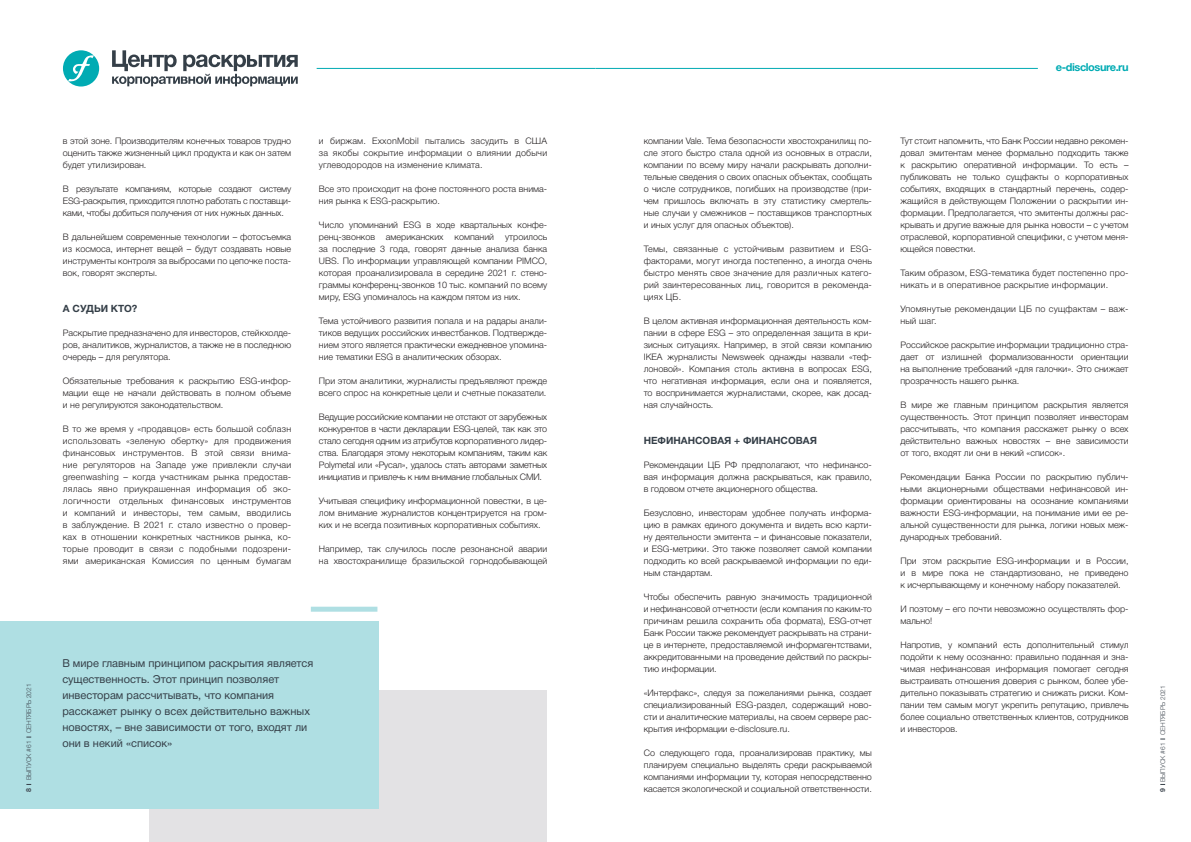
<style>
.page{position:relative;width:1191px;height:842px;background:#fff}
.page>*{position:absolute;margin:0;border:0;box-sizing:border-box;transform-origin:0 0}
.t1{font:11px/16px "Helvetica Neue Cyr";color:#353f48}
.t2{font:700 11px "Helvetica Neue Cyr";letter-spacing:-.04em;color:#00abb3}
.t3{font:700 10px "Helvetica Neue Cyr";color:#353f48}
.t4{font:300 9px/12px "Helvetica Neue Cyr";color:#231f20;text-align:justify}
.t5{font:300 9px/12px "Helvetica Neue Cyr";letter-spacing:.02em;color:#231f20}
.t6{font:300 6.5px "Helvetica Neue Cyr";color:#414952}
.s1{font-weight:700;font-size:7px}
.s2{color:#353f48}
</style>
<div class="page">
<div style="left:63px;top:50px;width:36px;height:37px;background:#00abb3;border-radius:50%"></div>
<svg style="left:112px;top:50px;width:186px;height:36px"></svg>
<svg style="left:68px;top:55px;width:26px;height:27px"></svg>
<hr style="left:317px;top:68px;width:278px;height:1px;background:#00abb3">
<hr style="left:595px;top:68px;width:442px;height:1px;background:#00abb3">
<div style="left:149px;top:690px;width:398px;height:152px;background:#e3e2e4"></div>
<div style="left:0;top:621px;width:378px;height:188px;background:#afdfe3"></div>
<div style="left:311px;top:607px;width:66px;height:5px;background:#afdfe3"></div>
<p class="t4" style="left:63px;top:135px;width:230px">в этой зоне. Производителям конечных товаров трудно оценить также жизненный цикл продукта и как он затем будет утилизирован.</p>
<p class="t4" style="left:63px;top:183px;width:230px">В результате компаниям, которые создают систему ESG-раскрытия, приходится плотно работать с поставщи&shy;ками, чтобы добиться получения от них нужных данных.</p>
<p class="t4" style="left:63px;top:231px;width:230px">В дальнейшем современные технологии – фотосъемка из космоса, интернет вещей – будут создавать новые инструменты контроля за выбросами по цепочке поста&shy;вок, говорят эксперты.</p>
<p class="t3" style="left:63px;top:303px;width:76px">А СУДЬИ КТО?</p>
<p class="t4" style="left:63px;top:327px;width:230px">Раскрытие предназначено для инвесторов, стейкхолде&shy;ров, аналитиков, журналистов, а также не в последнюю очередь – для регулятора.</p>
<p class="t4" style="left:63px;top:375px;width:230px">Обязательные требования к раскрытию ESG-инфор&shy;мации еще не начали действовать в полном объеме и не регулируются законодательством.</p>
<p class="t4" style="left:63px;top:423px;width:230px">В то же время у «продавцов» есть большой соблазн использовать «зеленую обертку» для продвижения финансовых инструментов. В этой связи внима&shy;ние регуляторов на Западе уже привлекли случаи greenwashing – когда участникам рынка предостав&shy;лялась явно приукрашенная информация об эко&shy;логичности отдельных финансовых инструментов и компаний и инвесторы, тем самым, вводились в заблуждение. В 2021 г. стало известно о провер&shy;ках в отношении конкретных частников рынка, ко&shy;торые проводит в связи с подобными подозрени&shy;ями американская Комиссия по ценным бумагам</p>
<p class="t4" style="left:319px;top:135px;width:230px">и биржам. ExxonMobil пытались засудить в США за якобы сокрытие информации о влиянии добычи углеводородов на изменение климата.</p>
<p class="t4" style="left:319px;top:183px;width:230px">Все это происходит на фоне постоянного роста внима&shy;ния рынка к ESG-раскрытию.</p>
<p class="t4" style="left:319px;top:219px;width:230px">Число упоминаний ESG в ходе квартальных конфе&shy;ренц-звонков американских компаний утроилось за последние 3 года, говорят данные анализа банка UBS. По информации управляющей компании PIMCO, которая проанализировала в середине 2021 г. стено&shy;граммы конференц-звонков 10 тыс. компаний по всему миру, ESG упоминалось на каждом пятом из них.</p>
<p class="t4" style="left:319px;top:315px;width:230px">Тема устойчивого развития попала и на радары анали&shy;тиков ведущих российских инвестбанков. Подтвержде&shy;нием этого является практически ежедневное упомина&shy;ние тематики ESG в аналитических обзорах.</p>
<p class="t4" style="left:319px;top:375px;width:230px">При этом аналитики, журналисты предъявляют прежде всего спрос на конкретные цели и счетные показатели.</p>
<p class="t4" style="left:319px;top:411px;width:230px">Ведущие российские компании не отстают от зарубежных конкурентов в части декларации ESG-целей, так как это стало сегодня одним из атрибутов корпоративного лидер&shy;ства. Благодаря этому некоторым компаниям, таким как Polymetal или «Русал», удалось стать авторами заметных инициатив и привлечь к ним внимание глобальных СМИ.</p>
<p class="t4" style="left:319px;top:495px;width:230px">Учитывая специфику информационной повестки, в це&shy;лом внимание журналистов концентрируется на гром&shy;ких и не всегда позитивных корпоративных событиях.</p>
<p class="t4" style="left:319px;top:543px;width:230px">Например, так случилось после резонансной аварии на хвостохранилище бразильской горнодобывающей</p>
<p class="t6" style="left:25px;top:792px;width:110px;rotate:-90deg"><span class="s1">8</span> ВЫПУСК #61 СЕНТЯБР<span class="s2">Ь</span> 2021</p>
<p class="t1" style="left:62px;top:655px;width:252px">В мире главным принципом раскрытия является существенность. Этот принцип позволяет инвесторам рассчитывать, что компания расскажет рынку о всех действительно важных новостях, – вне зависимости от того, входят ли они в некий «список»</p>
<p class="t4" style="left:643px;top:135px;width:230px">компании Vale. Тема безопасности хвостохранилищ по&shy;сле этого быстро стала одной из основных в отрасли, компании по всему миру начали раскрывать дополни&shy;тельные сведения о своих опасных объектах, сообщать о числе сотрудников, погибших на производстве (при&shy;чем пришлось включать в эту статистику смертель&shy;ные случаи у смежников – поставщиков транспортных и иных услуг для опасных объектов).</p>
<p class="t4" style="left:643px;top:243px;width:230px">Темы, связанные с устойчивым развитием и ESG&shy;факторами, могут иногда постепенно, а иногда очень быстро менять свое значение для различных катего&shy;рий заинтересованных лиц, говорится в рекоменда&shy;циях ЦБ.</p>
<p class="t4" style="left:643px;top:315px;width:230px">В целом активная информационная деятельность ком&shy;пании в сфере ESG – это определенная защита в кри&shy;зисных ситуациях. Например, в этой связи компанию IKEA журналисты Newsweek однажды назвали «теф&shy;лоновой». Компания столь активна в вопросах ESG, что негативная информация, если она и появляется, то воспринимается журналистами, скорее, как досад&shy;ная случайность.</p>
<p class="t3" style="left:643px;top:435px;width:175px">НЕФИНАНСОВАЯ + ФИНАНСОВАЯ</p>
<p class="t4" style="left:643px;top:459px;width:230px">Рекомендации ЦБ РФ предполагают, что нефинансо&shy;вая информация должна раскрываться, как правило, в годовом отчете акционерного общества.</p>
<p class="t4" style="left:643px;top:507px;width:230px">Безусловно, инвесторам удобнее получать информа&shy;цию в рамках единого документа и видеть всю карти&shy;ну деятельности эмитента – и финансовые показатели, и ESG-метрики. Это также позволяет самой компании подходить ко всей раскрываемой информации по еди&shy;ным стандартам.</p>
<p class="t4" style="left:643px;top:591px;width:230px">Чтобы обеспечить равную значимость традиционной и нефинансовой отчетности (если компания по каким-то причинам решила сохранить оба формата), ESG-отчет Банк России также рекомендует раскрывать на страни&shy;це в интернете, предоставляемой информагентствами, аккредитованными на проведение действий по раскры&shy;тию информации.</p>
<p class="t4" style="left:643px;top:687px;width:230px">«Интерфакс», следуя за пожеланиями рынка, создает специализированный ESG-раздел, содержащий ново&shy;сти и аналитические материалы, на своем сервере рас&shy;крытия информации e-disclosure.ru.</p>
<p class="t4" style="left:643px;top:747px;width:230px">Со следующего года, проанализировав практику, мы планируем специально выделять среди раскрываемой компаниями информации ту, которая непосредственно касается экологической и социальной ответственности.</p>
<p class="t2" style="left:1056px;top:61px;width:74px">e-disclosure.ru</p>
<p class="t4" style="left:900px;top:135px;width:230px">Тут стоит напомнить, что Банк России недавно рекомен&shy;довал эмитентам менее формально подходить также к раскрытию оперативной информации. То есть – публиковать не только сущфакты о корпоративных событиях, входящих в стандартный перечень, содер&shy;жащийся в действующем Положении о раскрытии ин&shy;формации. Предполагается, что эмитенты должны рас&shy;крывать и другие важные для рынка новости – с учетом отраслевой, корпоративной специфики, с учетом меня&shy;ющейся повестки.</p>
<p class="t5" style="left:900px;top:267px;width:230px">Таким образом, ESG-тематика будет постепенно про&shy;никать и в оперативное раскрытие информации.</p>
<p class="t5" style="left:900px;top:303px;width:230px">Упомянутые рекомендации ЦБ по сущфактам – важ&shy;ный шаг.</p>
<p class="t4" style="left:900px;top:339px;width:230px">Российское раскрытие информации традиционно стра&shy;дает от излишней формализованности ориентации на выполнение требований «для галочки». Это снижает прозрачность нашего рынка.</p>
<p class="t4" style="left:900px;top:399px;width:230px">В мире же главным принципом раскрытия является существенность. Этот принцип позволяет инвесторам рассчитывать, что компания расскажет рынку о всех действительно важных новостях – вне зависимости от того, входят ли они в некий «список».</p>
<p class="t4" style="left:900px;top:471px;width:230px">Рекомендации Банка России по раскрытию публич&shy;ными акционерными обществами нефинансовой ин&shy;формации ориентированы на осознание компаниями важности ESG-информации, на понимание ими ее ре&shy;альной существенности для рынка, логики новых меж&shy;дународных требований.</p>
<p class="t4" style="left:900px;top:555px;width:230px">При этом раскрытие ESG-информации и в России, и в мире пока не стандартизовано, не приведено к исчерпывающему и конечному набору показателей.</p>
<p class="t4" style="left:900px;top:603px;width:230px">И поэтому – его почти невозможно осуществлять фор&shy;мально!</p>
<p class="t4" style="left:900px;top:639px;width:230px">Напротив, у компаний есть дополнительный стимул подойти к нему осознанно: правильно поданная и зна&shy;чимая нефинансовая информация помогает сегодня выстраивать отношения доверия с рынком, более убе&shy;дительно показывать стратегию и снижать риски. Ком&shy;пании тем самым могут укрепить репутацию, привлечь более социально ответственных клиентов, сотрудников и инвесторов.</p>
<p class="t6" style="left:1159px;top:792px;width:108px;rotate:-90deg"><span class="s1">9</span> ВЫПУСК #61 СЕНТЯБР<span class="s2">Ь</span> 2021</p>
</div>
